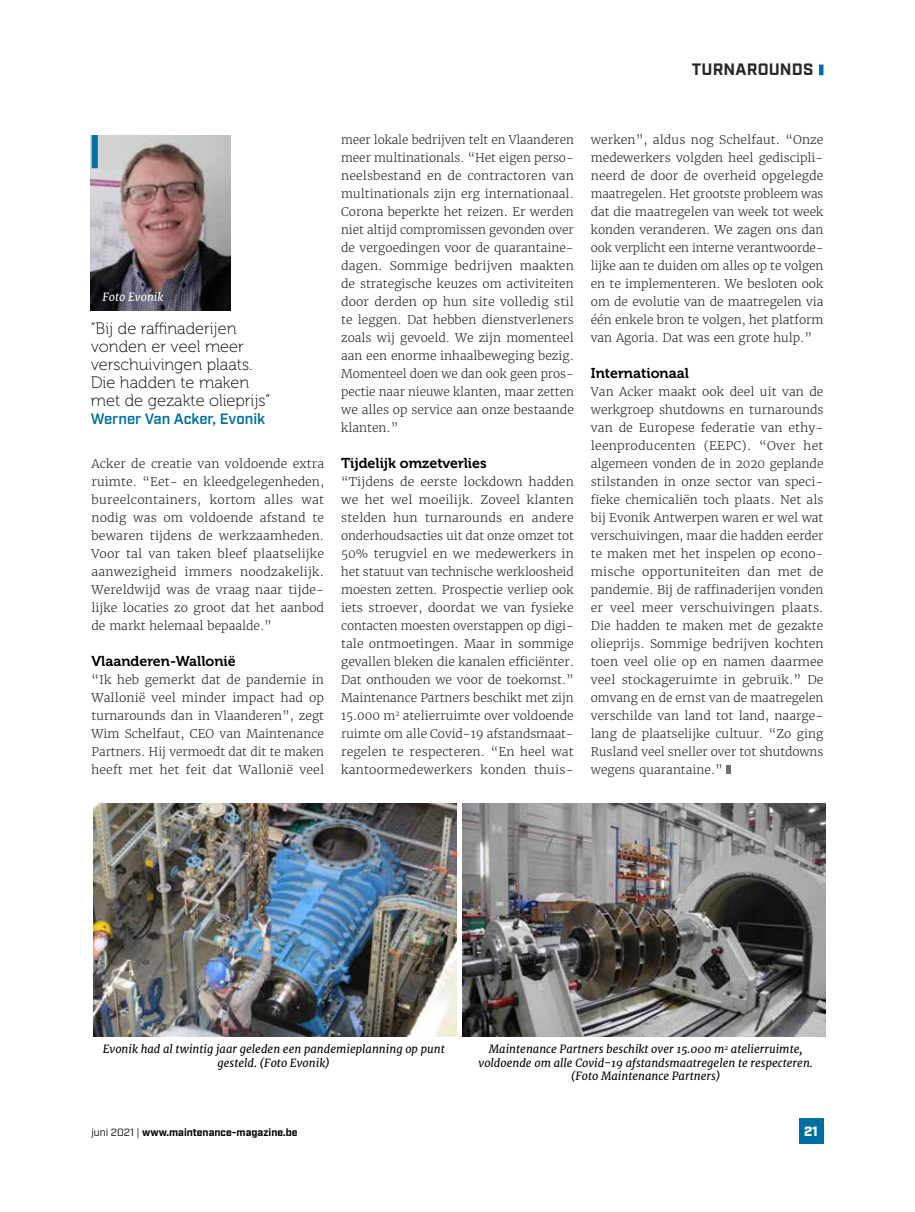
<style>
.page{position:relative;width:915px;height:1212px;background:#fff}
.page>*{position:absolute;margin:0;border:0;box-sizing:border-box;transform-origin:0 0}
.t1{font:16.5px/18px "Museo 100";color:#000}
.t2{font:700 16.5px "Industry";letter-spacing:.01em;color:#282827}
.t3{font:600 15px "Industry";color:#006fa4}
.t4{font:14.25px "Museo 700";color:#000}
.t5{font:900 13.5px "Industry";color:#fff}
.t6{font:300 12px/18px "Merriweather";color:#282827;text-align:justify}
.t7{font:italic 11.25px/13.5px "Merriweather";color:#000;text-align:center}
.t8{font:italic 11.25px "Merriweather";color:#fff}
.t9{font:700 10.5px "Industry";color:#000}
.s1{font-weight:400}
</style>
<div class="page">
<div style="left:798px;top:1118px;width:25px;height:26px;background:#006fa4"></div>
<div style="left:818px;top:65px;width:5px;height:10px;background:#006fa4"></div>
<svg style="left:726px;top:765px;width:4px;height:9px"></svg>
<img style="left:94px;top:803px;width:363px;height:233px">
<img style="left:462px;top:803px;width:363px;height:233px">
<img style="left:91px;top:135px;width:140px;height:176px">
<div style="left:92px;top:135px;width:6px;height:33px;background:#006fa4"></div>
<h1 class="t2" style="left:691px;top:60px;width:123px">TURNAROUNDS</h1>
<p class="t8" style="left:102px;top:290px;width:62px">Foto Evonik</p>
<h1 class="t1" style="left:91px;top:320px;width:181px">“Bij de raffinaderijen vonden er veel meer verschuivingen plaats.<br>Die hadden te maken met de gezakte olieprijs”</h1>
<p class="t3" style="left:91px;top:410px;width:176px">Werner Van Acker, Evonik</p>
<p class="t6" style="left:91px;top:455px;width:234px">Acker de creatie van voldoende extra ruimte. “Eet- en kleedgelegenheden, bureelcontainers, kortom alles wat nodig was om voldoende afstand te bewaren tijdens de werkzaamheden.<br>Voor tal van taken bleef plaatselijke aanwezigheid immers noodzakelijk.<br>Wereldwijd was de vraag naar tijde&shy;lijke locaties zo groot dat het aanbod de markt helemaal bepaalde.”</p>
<p class="t4" style="left:91px;top:653px;width:146px">Vlaanderen-Wallonië</p>
<p class="t6" style="left:91px;top:671px;width:234px">“Ik heb gemerkt dat de pandemie in Wallonië veel minder impact had op turnarounds dan in Vlaanderen”, zegt Wim Schelfaut, CEO van Maintenance Partners. Hij vermoedt dat dit te maken heeft met het feit dat Wallonië veel</p>
<p class="t6" style="left:341px;top:131px;width:234px">meer lokale bedrijven telt en Vlaanderen meer multinationals. “Het eigen perso&shy;neelsbestand en de contractoren van multinationals zijn erg internationaal.<br>Corona beperkte het reizen. Er werden niet altijd compromissen gevonden over de vergoedingen voor de quarantaine&shy;dagen. Sommige bedrijven maakten de strategische keuzes om activiteiten door derden op hun site volledig stil te leggen. Dat hebben dienstverleners zoals wij gevoeld. We zijn momenteel aan een enorme inhaalbeweging bezig.<br>Momenteel doen we dan ook geen pros&shy;pectie naar nieuwe klanten, maar zetten we alles op service aan onze bestaande klanten.”</p>
<p class="t4" style="left:341px;top:455px;width:147px">Tijdelijk omzetverlies</p>
<p class="t6" style="left:341px;top:473px;width:234px">“Tijdens de eerste lockdown hadden we het wel moeilijk. Zoveel klanten stelden hun turnarounds en andere onderhoudsacties uit dat onze omzet tot 50% terugviel en we medewerkers in het statuut van technische werkloosheid moesten zetten. Prospectie verliep ook iets stroever, doordat we van fysieke contacten moesten overstappen op digi&shy;tale ontmoetingen. Maar in sommige gevallen bleken die kanalen efficiënter.<br>Dat onthouden we voor de toekomst.” Maintenance Partners beschikt met zijn 15.000 m<sup>2</sup> atelierruimte over voldoende ruimte om alle Covid-19 afstandsmaat&shy;regelen te respecteren. “En heel wat kantoormedewerkers konden thuis-</p>
<p class="t6" style="left:590px;top:131px;width:234px">werken”, aldus nog Schelfaut. “Onze medewerkers volgden heel gediscipli&shy;neerd de door de overheid opgelegde maatregelen. Het grootste probleem was dat die maatregelen van week tot week konden veranderen. We zagen ons dan ook verplicht een interne verantwoorde&shy;lijke aan te duiden om alles op te volgen en te implementeren. We besloten ook om de evolutie van de maatregelen via één enkele bron te volgen, het platform van Agoria. Dat was een grote hulp.”</p>
<p class="t4" style="left:590px;top:365px;width:99px">Internationaal</p>
<p class="t6" style="left:590px;top:383px;width:234px">Van Acker maakt ook deel uit van de werkgroep shutdowns en turnarounds van de Europese federatie van ethy&shy;leenproducenten (EEPC). “Over het algemeen vonden de in 2020 geplande stilstanden in onze sector van speci&shy;fieke chemicaliën toch plaats. Net als bij Evonik Antwerpen waren er wel wat verschuivingen, maar die hadden eerder te maken met het inspelen op econo&shy;mische opportuniteiten dan met de pandemie. Bij de raffinaderijen vonden er veel meer verschuivingen plaats.<br>Die hadden te maken met de gezakte olieprijs. Sommige bedrijven kochten toen veel olie op en namen daarmee veel stockageruimte in gebruik.” De omvang en de ernst van de maatregelen verschilde van land tot land, naarge&shy;lang de plaatselijke cultuur. “Zo ging Rusland veel sneller over tot shutdowns wegens quarantaine.”</p>
<p class="t7" style="left:103px;top:1042px;width:343px">Evonik had al twintig jaar geleden een pandemieplanning op punt gesteld. (Foto Evonik)</p>
<p class="t7" style="left:478px;top:1042px;width:336px">Maintenance Partners beschikt over 15.000 m<sup>2</sup> atelierruimte, voldoende om alle Covid-19 afstandsmaatregelen te respecteren. (Foto Maintenance Partners)</p>
<p class="t9" style="left:91px;top:1126px;width:207px"><span class="s1">juni 2021 |</span> www.maintenance-magazine.be</p>
<p class="t5" style="left:803px;top:1123px;width:15px">21</p>
</div>
